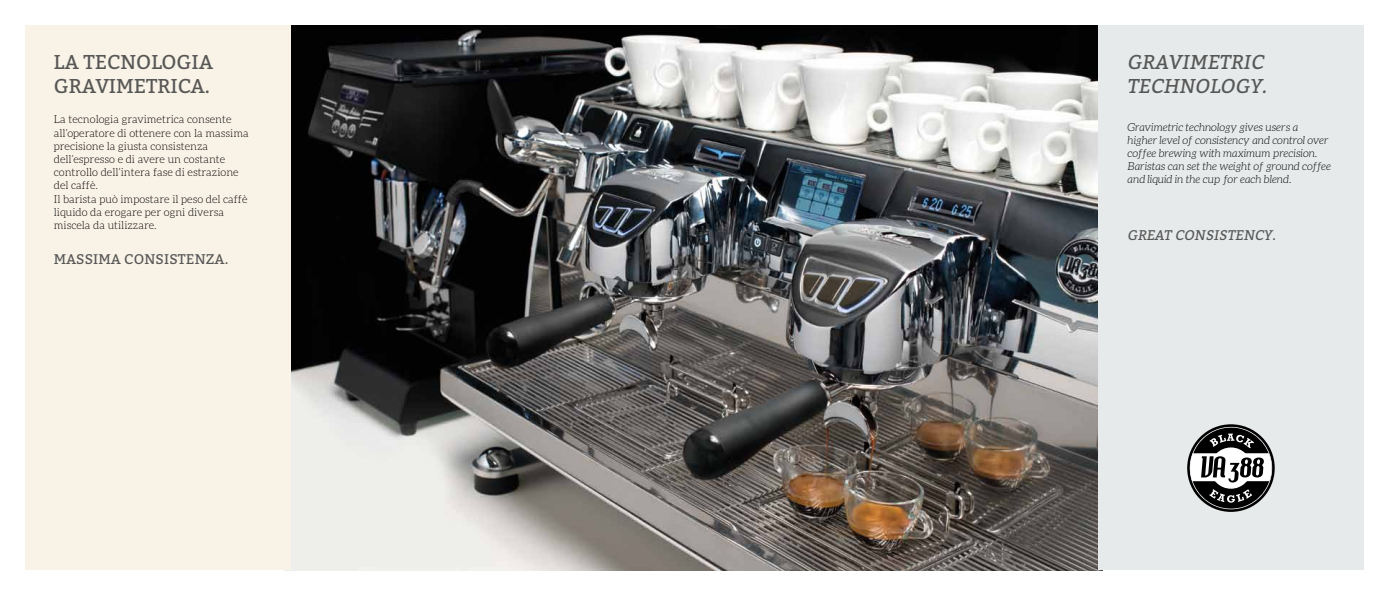
<style>
.page{position:relative;width:1389px;height:596px;background:#fff}
.page>*{position:absolute;margin:0;border:0;box-sizing:border-box;transform-origin:0 0}
.t1{font:20px/24px "Bitter";color:#575756}
.t2{font:italic 20px/24px "Bitter";letter-spacing:.01em;color:#575756}
.t3{font:14px "Bitter";letter-spacing:.01em;color:#575756}
.t4{font:italic 14px "Bitter";letter-spacing:.01em;color:#575756}
.t5{font:300 11px/13.2px "Aleo";color:#000}
.t6{font:italic 300 11px/13.2px "Aleo";color:#000}
</style>
<div class="page">
<img style="left:291px;top:26px;width:807px;height:544px">
<div style="left:26px;top:26px;width:265px;height:544px;background:#f9f3e7"></div>
<div style="left:1098px;top:26px;width:265px;height:544px;background:#e6eaeb"></div>
<svg style="left:1187px;top:424px;width:88px;height:87px"></svg>
<svg style="left:1189px;top:426px;width:83px;height:83px"></svg>
<h1 class="t1" style="left:54px;top:50px;width:161px">LA TECNOLOGIA<br>GRAVIMETRICA.</h1>
<p class="t5" style="left:54px;top:113px;width:196px">La tecnologia gravimetrica consente all’operatore di ottenere con la massima precisione la giusta consistenza dell’espresso e di avere un costante controllo dell’intera fase di estrazione del caffè.<br>Il barista può impostare il peso del caffè liquido da erogare per ogni diversa miscela da utilizzare.</p>
<p class="t3" style="left:54px;top:249px;width:176px">MASSIMA CONSISTENZA.</p>
<h1 class="t2" style="left:1128px;top:50px;width:142px">GRAVIMETRIC<br>TECHNOLOGY.</h1>
<p class="t6" style="left:1128px;top:120px;width:205px">Gravimetric technology gives users a<br>higher level of consistency and control over coffee brewing with maximum precision.<br>Baristas can set the weight of ground coffee and liquid in the cup for each blend.</p>
<p class="t4" style="left:1128px;top:225px;width:150px">GREAT CONSISTENCY.</p>
</div>
